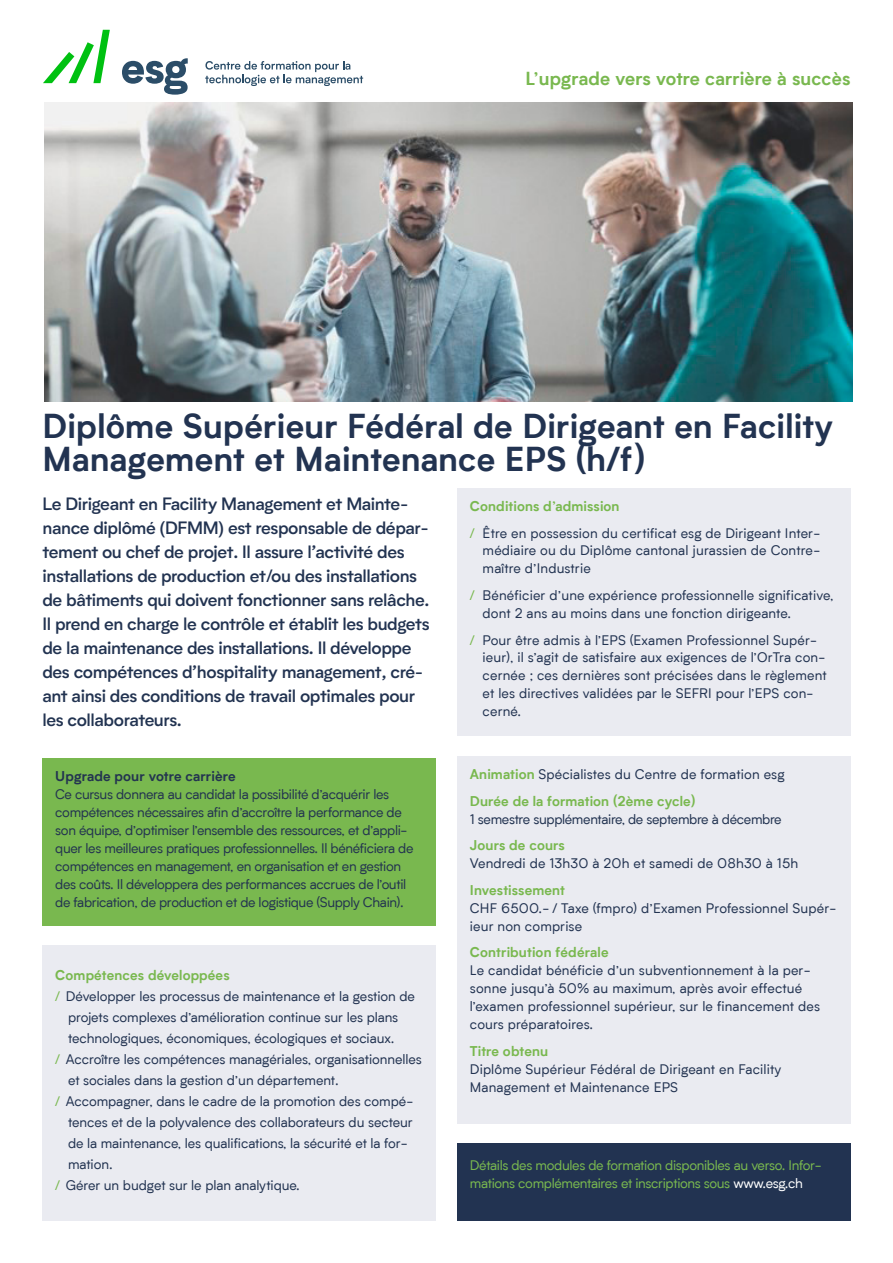
<style>
.page{position:relative;width:893px;height:1263px;background:#fff}
.page>*{position:absolute;margin:0;border:0;box-sizing:border-box;transform-origin:0 0}
.t1{font:700 33px/33px "Biotif";letter-spacing:.01em;color:#223351}
.t2{font:700 18px "Biotif";letter-spacing:.01em;color:#79b84f}
.t3{font:500 17.25px/24px "Biotif";letter-spacing:-.025em;color:#223351}
.t4{font:13.5px/18px "Biotif";letter-spacing:.005em;color:#223351}
.t5{font:13.5px/18px "Biotif";letter-spacing:-.025em;color:#233450}
.t6{font:700 13.5px/26.5px "Biotif";letter-spacing:.01em;color:#79b84f}
.t7{font:13.5px/18px "Biotif";letter-spacing:-.025em;color:#79b84f}
.t8{font:13.5px "Biotif";letter-spacing:-.025em;color:#223351}
.t9{font:700 13.5px "Biotif";letter-spacing:.01em;color:#233450}
.s1{font-weight:700;color:#79b84f}
.s2{color:#79b84f}
.s3{font-weight:400;color:#223351}
.s4{color:#fff}
</style>
<div class="page">
<img style="left:45px;top:103px;width:808px;height:299px">
<div style="left:457px;top:488px;width:393px;height:248px;background:#eaebf1"></div>
<div style="left:43px;top:758px;width:393px;height:168px;background:#79b84f"></div>
<div style="left:43px;top:945px;width:393px;height:275px;background:#eaebf1"></div>
<svg style="left:43px;top:30px;width:67px;height:53px"></svg>
<svg style="left:122px;top:58px;width:66px;height:37px"></svg>
<svg style="left:205px;top:61px;width:158px;height:25px"></svg>
<div style="left:457px;top:756px;width:393px;height:368px;background:#eaebf1"></div>
<div style="left:457px;top:1143px;width:393px;height:77px;background:#223351"></div>
<h2 class="t2" style="left:525px;top:65px;width:327px">L’upgrade vers votre carrière à succès</h2>
<h1 class="t1" style="left:43px;top:407px;width:792px">Diplôme Supérieur Fédéral de Dirigeant en Facility<br>Management et Maintenance EPS (h/f)</h1>
<p class="t3" style="left:43px;top:492px;width:389px">Le Dirigeant en Facility Management et Mainte&shy;nance diplômé (DFMM) est responsable de dépar&shy;tement ou chef de projet. Il assure l’activité des installations de production et/ou des installations de bâtiments qui doivent fonctionner sans relâche.<br>Il prend en charge le contrôle et établit les budgets de la maintenance des installations. Il développe des compétences d’hospitality management, cré&shy;ant ainsi des conditions de travail optimales pour les collaborateurs.</p>
<p class="t4" style="left:470px;top:492px;width:352px;line-height:26.5px"><span class="s1">Conditions d’admission<br></span><span class="s2">/</span> Être en possession du certificat esg de Dirigeant Inter-</p>
<p class="t4" style="left:483px;top:541px;width:339px">médiaire ou du Diplôme cantonal jurassien de Contre&shy;maître d’Industrie</p>
<p class="t4" style="left:483px;top:586px;width:352px;text-indent:-13px"><span class="s2">/</span> Bénéficier d’une expérience professionnelle significative, dont 2 ans au moins dans une fonction dirigeante.</p>
<p class="t4" style="left:483px;top:630px;width:346px;text-indent:-13px"><span class="s2">/</span> Pour être admis à l’EPS (Examen Professionnel Supér&shy;ieur), il s’agit de satisfaire aux exigences de l’OrTra con&shy;cernée ; ces dernières sont précisées dans le règlement et les directives validées par le SEFRI pour l’EPS con&shy;cerné.</p>
<p class="t9" style="left:55px;top:766px;width:182px">Upgrade pour votre carrière</p>
<p class="t5" style="left:55px;top:785px;width:360px">Ce cursus donnera au candidat la possibilité d’acquérir les compétences nécessaires afin d’accroître la performance de son équipe, d’optimiser l’ensemble des ressources, et d’appli&shy;quer les meilleures pratiques professionnelles. Il bénéficiera de compétences en management, en organisation et en gestion des coûts. Il développera des performances accrues de l’outil de fabrication, de production et de logistique (Supply Chain).</p>
<p class="t6" style="left:55px;top:961px;width:176px">Compétences développées</p>
<p class="t4" style="left:55px;top:987px;width:361px"><span class="s2">/</span> Développer les processus de maintenance et la gestion de</p>
<p class="t4" style="left:68px;top:1008px;width:332px">projets complexes d’amélioration continue sur les plans</p>
<p class="t4" style="left:68px;top:1029px;width:328px">technologiques, économiques, écologiques et sociaux.</p>
<p class="t4" style="left:55px;top:1050px;width:368px"><span class="s2">/</span> Accroître les compétences managériales, organisationnelles</p>
<p class="t4" style="left:68px;top:1071px;width:272px">et sociales dans la gestion d’un département.</p>
<p class="t4" style="left:55px;top:1092px;width:360px"><span class="s2">/</span> Accompagner, dans le cadre de la promotion des compé-</p>
<p class="t4" style="left:68px;top:1113px;width:346px">tences et de la polyvalence des collaborateurs du secteur</p>
<p class="t4" style="left:68px;top:1134px;width:341px">de la maintenance, les qualifications, la sécurité et la for-</p>
<p class="t4" style="left:68px;top:1155px;width:46px">mation.</p>
<p class="t4" style="left:55px;top:1176px;width:246px"><span class="s2">/</span> Gérer un budget sur le plan analytique.</p>
<p class="t6" style="left:470px;top:760px;width:316px">Animation <span class="s3">Spécialistes du Centre de formation esg<br></span>Durée de la formation (2ème cycle)</p>
<p class="t8" style="left:470px;top:810px;width:313px">1 semestre supplémentaire, de septembre à décembre</p>
<p class="t6" style="left:470px;top:831px;width:97px">Jours de cours</p>
<p class="t4" style="left:470px;top:854px;width:330px">Vendredi de 13h30 à 20h et samedi de 08h30 à 15h</p>
<p class="t6" style="left:470px;top:876px;width:97px">Investissement</p>
<p class="t4" style="left:470px;top:898px;width:368px">CHF 6500.- / Taxe (fmpro) d’Examen Professionnel Supér&shy;ieur non comprise</p>
<p class="t6" style="left:470px;top:938px;width:140px">Contribution fédérale</p>
<p class="t4" style="left:470px;top:961px;width:352px">Le candidat bénéficie d’un subventionnement à la per&shy;sonne jusqu’à 50% au maximum, après avoir effectué l’examen professionnel supérieur, sur le financement des cours préparatoires.</p>
<p class="t6" style="left:470px;top:1037px;width:80px">Titre obtenu</p>
<p class="t4" style="left:470px;top:1059px;width:313px">Diplôme Supérieur Fédéral de Dirigeant en Facility<br>Management et Maintenance EPS</p>
<p class="t7" style="left:470px;top:1156px;width:353px">Détails des modules de formation disponibles au verso. Infor&shy;mations complémentaires et inscriptions sous <span class="s4">www.esg.ch</span></p>
</div>
